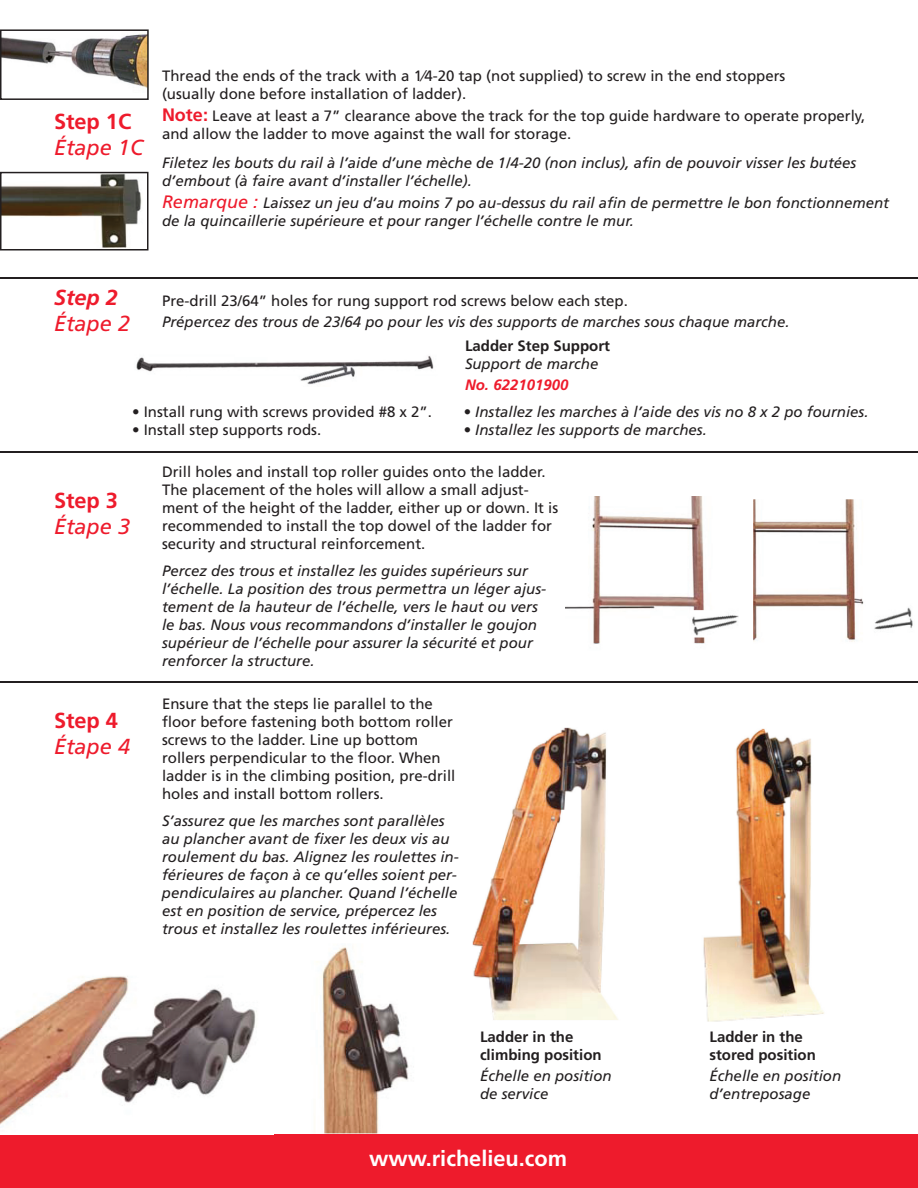
<style>
.page{position:relative;width:918px;height:1188px;background:#fff}
.page>*{position:absolute;margin:0;border:0;box-sizing:border-box;transform-origin:0 0}
.t1{font:italic 21.75px "Frutiger";color:#ee1b2c}
.t2{font:700 21.75px "Frutiger";color:#fff}
.t3{font:700 21.75px "Frutiger";color:#ee1b2c}
.t4{font:italic 700 21.75px "Frutiger";color:#ee1b2c}
.t5{font:italic 15px/18px "Frutiger";color:#231f20}
.t6{font:15px/18px "Frutiger";color:#231f20}
.t7{font:700 15px/18px "Frutiger";color:#231f20}
.t8{font:italic 700 15px "Frutiger";color:#ee1b2c}
.s1{font-weight:700;font-size:18px;color:#ee1b2c}
.s2{font-size:18px;color:#ee1b2c}
</style>
<div class="page">
<img style="left:321px;top:947px;width:88px;height:187px">
<img style="left:565px;top:497px;width:174px;height:147px">
<img style="left:754px;top:500px;width:159px;height:142px">
<img style="left:136px;top:356px;width:298px;height:29px">
<div style="left:0;top:1134px;width:918px;height:54px;background:#ee1b2c"></div>
<hr style="left:0;top:278px;width:918px;height:1px;background:#231f20">
<img style="left:3px;top:33px;width:143px;height:55px">
<div style="left:0;top:29px;width:149px;height:71px;border:2px solid #231f20"></div>
<img style="left:3px;top:175px;width:139px;height:73px">
<div style="left:0;top:172px;width:149px;height:79px;border:2px solid #231f20"></div>
<hr style="left:0;top:452px;width:918px;height:1px;background:#231f20">
<hr style="left:0;top:681px;width:918px;height:2px;background:#231f20">
<img style="left:0;top:976px;width:257px;height:149px">
<img style="left:472px;top:727px;width:146px;height:293px">
<img style="left:703px;top:728px;width:121px;height:294px">
<h1 class="t3" style="left:54px;top:108px;width:79px">Step 1C</h1>
<h1 class="t1" style="left:54px;top:134px;width:91px">Étape 1C</h1>
<p class="t6" style="left:162px;top:67px;width:625px">Thread the ends of the track with a 1⁄4-20 tap (not supplied) to screw in the end stoppers (usually done before installation of ladder).</p>
<p class="t6" style="left:162px;top:106px;width:705px"><span class="s1">Note:</span> Leave at least a 7” clearance above the track for the top guide hardware to operate properly, and allow the ladder to move against the wall for storage.</p>
<p class="t5" style="left:162px;top:154px;width:696px">Filetez les bouts du rail à l’aide d’une mèche de 1/4-20 (non inclus), afin de pouvoir visser les butées d’embout (à faire avant d’installer l’échelle).</p>
<p class="t5" style="left:162px;top:193px;width:729px"><span class="s2">Remarque :</span> Laissez un jeu d’au moins 7 po au-dessus du rail afin de permettre le bon fonctionnement de la quincaillerie supérieure et pour ranger l’échelle contre le mur.</p>
<h1 class="t4" style="left:54px;top:285px;width:66px">Step 2</h1>
<h1 class="t1" style="left:54px;top:311px;width:78px">Étape 2</h1>
<p class="t6" style="left:162px;top:292px;width:467px">Pre-drill 23/64” holes for rung support rod screws below each step.</p>
<p class="t5" style="left:162px;top:313px;width:629px">Prépercez des trous de 23/64 po pour les vis des supports de marches sous chaque marche.</p>
<p class="t7" style="left:465px;top:337px;width:147px">Ladder Step Support</p>
<p class="t5" style="left:465px;top:355px;width:135px">Support de marche</p>
<p class="t8" style="left:465px;top:376px;width:105px">No. 622101900</p>
<p class="t5" style="left:464px;top:403px;width:407px">• Installez les marches à l’aide des vis no 8 x 2 po fournies.</p>
<p class="t5" style="left:464px;top:421px;width:245px">• Installez les supports de marches.</p>
<p class="t6" style="left:132px;top:403px;width:302px">• Install rung with screws provided #8 x 2”.</p>
<p class="t6" style="left:132px;top:421px;width:191px">• Install step supports rods.</p>
<p class="t6" style="left:162px;top:462px;width:398px">Drill holes and install top roller guides onto the ladder.<br>The placement of the holes will allow a small adjust&shy;ment of the height of the ladder, either up or down. It is recommended to install the top dowel of the ladder for security and structural reinforcement.</p>
<p class="t5" style="left:162px;top:561px;width:386px">Percez des trous et installez les guides supérieurs sur l’échelle. La position des trous permettra un léger ajus&shy;tement de la hauteur de l’échelle, vers le haut ou vers le bas. Nous vous recommandons d’installer le goujon supérieur de l’échelle pour assurer la sécurité et pour renforcer la structure.</p>
<h1 class="t3" style="left:54px;top:487px;width:66px">Step 3</h1>
<h1 class="t1" style="left:54px;top:513px;width:78px">Étape 3</h1>
<h1 class="t3" style="left:54px;top:708px;width:66px">Step 4</h1>
<h1 class="t1" style="left:54px;top:734px;width:78px">Étape 4</h1>
<p class="t6" style="left:162px;top:695px;width:295px">Ensure that the steps lie parallel to the floor before fastening both bottom roller screws to the ladder. Line up bottom rollers perpendicular to the floor. When ladder is in the climbing position, pre-drill holes and install bottom rollers.</p>
<p class="t5" style="left:162px;top:812px;width:298px">S’assurez que les marches sont parallèles au plancher avant de fixer les deux vis au roulement du bas. Alignez les roulettes in&shy;férieures de façon à ce qu’elles soient per&shy;pendiculaires au plancher. Quand l’échelle est en position de service, prépercez les trous et installez les roulettes inférieures.</p>
<p class="t7" style="left:480px;top:1028px;width:123px">Ladder in the climbing position</p>
<p class="t5" style="left:480px;top:1067px;width:133px">Échelle en position de service</p>
<h1 class="t2" style="left:369px;top:1146px;width:200px">www.richelieu.com</h1>
<p class="t7" style="left:710px;top:1028px;width:108px">Ladder in the stored position</p>
<p class="t5" style="left:710px;top:1067px;width:133px">Échelle en position d’entreposage</p>
</div>
